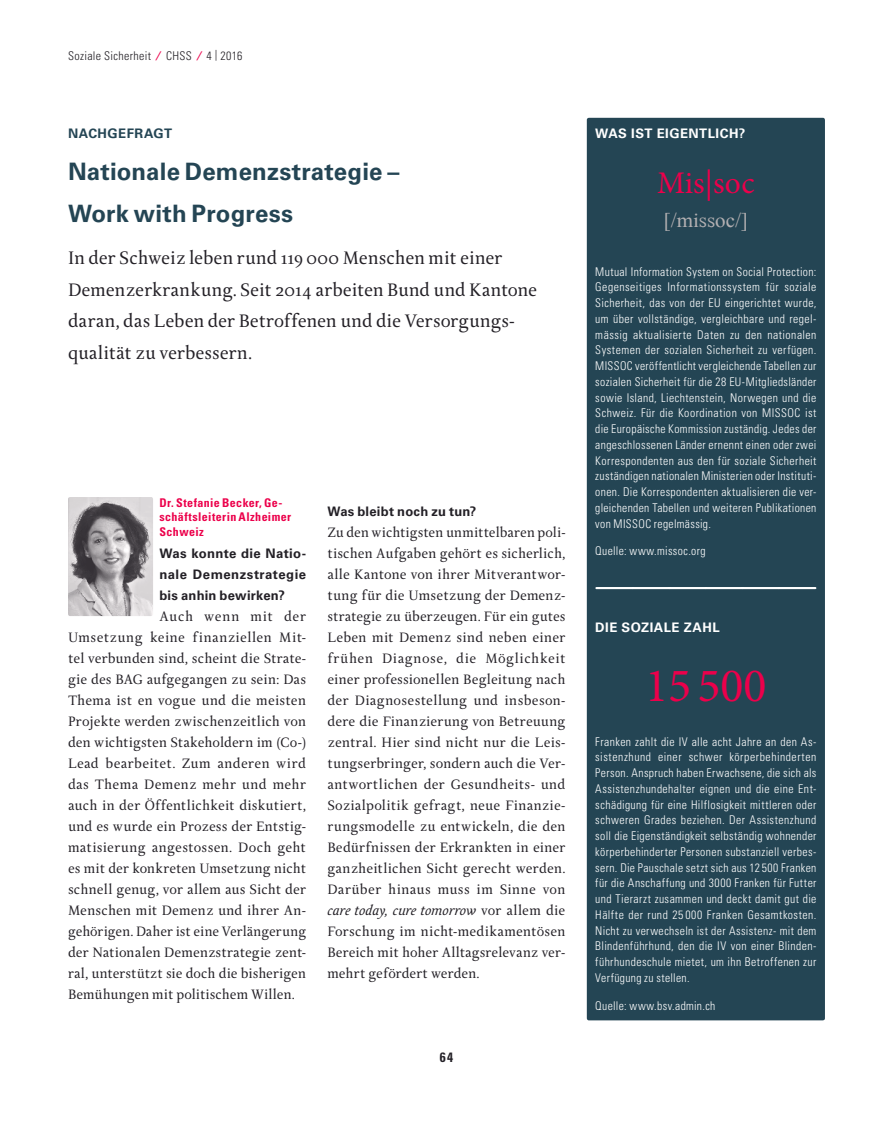
<style>
.page{position:relative;width:893px;height:1127px;background:#fff}
.page>*{position:absolute;margin:0;border:0;box-sizing:border-box;transform-origin:0 0}
.t1{font:48px "Minion Pro";color:#ec004b}
.t2{font:31.5px "Minion Pro";letter-spacing:.005em;color:#ec004b}
.t3{font:700 24px/42px "Univers LT Std";letter-spacing:.005em;color:#244554}
.t4{font:21px "Doulos SIL";color:#b3b0b2}
.t5{font:19.5px/31.5px "Delicato Pro";letter-spacing:-.01em;color:#232026}
.t6{font:14.7px/21px "Delicato Pro";letter-spacing:-.005em;color:#232026;text-align:justify}
.t7{font:700 condensed 13.5px "Univers LT Std";color:#232026}
.t8{font:700 13.2px/21px "Univers LT Std";letter-spacing:.025em;color:#232026;text-align:justify}
.t9{font:700 13.2px "Univers LT Std";letter-spacing:.035em;color:#fff}
.t10{font:700 13.2px "Univers LT Std";letter-spacing:.035em;color:#244554}
.t11{font:300 condensed 12px/15.8px "Univers LT Std";letter-spacing:.03em;color:#fff;text-align:justify}
.t12{font:700 condensed 12px/14.4px "Univers LT Std";letter-spacing:.03em;color:#ec004b}
.t13{font:300 condensed 12px "Univers LT Std";letter-spacing:.03em;color:#232026}
.s1{font-weight:700;font-stretch:normal;color:#ec004b}
.s2{font-size:10.8px}
.s3{font-style:italic}
</style>
<div class="page">
<div style="left:587px;top:118px;width:238px;height:902px;background:#244554;border-radius:2px"></div>
<svg style="left:596px;top:587px;width:219px;height:2px"></svg>
<img style="left:68px;top:497px;width:85px;height:119px">
<p class="t13" style="left:68px;top:48px;width:176px">Soziale Sicherheit <span class="s1">⁄</span> CHSS <span class="s1">⁄</span> 4 <span class="s2">|</span> 2016</p>
<p class="t10" style="left:68px;top:126px;width:106px">NACHGEFRAGT</p>
<h3 class="t3" style="left:68px;top:151px;width:333px">Nationale Demenzstrategie –<br>Work with Progress</h3>
<h3 class="t5" style="left:68px;top:243px;width:471px">In der Schweiz leben rund 119000 Menschen mit einer Demenzerkrankung. Seit 2014 arbeiten Bund und Kantone daran, das Leben der Betroffenen und die Versorgungs&shy;qualität zu verbessern.</h3>
<p class="t12" style="left:159px;top:495px;width:133px">Dr. Stefanie Becker, Ge&shy;schäftsleiterin Alzheimer<br>Schweiz</p>
<p class="t8" style="left:159px;top:543px;width:148px">Was konnte die Natio&shy;nale Demenzstrategie bis anhin bewirken?</p>
<p class="t6" style="left:68px;top:606px;width:240px;text-indent:91px">Auch wenn mit der Umsetzung keine finanziellen Mit&shy;tel verbunden sind, scheint die Strate&shy;gie des BAG aufgegangen zu sein: Das Thema ist en vogue und die meisten Projekte werden zwischenzeitlich von den wichtigsten Stakeholdern im (Co-)<br>Lead bearbeitet. Zum anderen wird das Thema Demenz mehr und mehr auch in der Öffentlichkeit diskutiert, und es wurde ein Prozess der Entstig&shy;matisierung angestossen. Doch geht es mit der konkreten Umsetzung nicht schnell genug, vor allem aus Sicht der Menschen mit Demenz und ihrer An&shy;gehörigen. Daher ist eine Verlängerung der Nationalen Demenzstrategie zent&shy;ral, unterstützt sie doch die bisherigen Bemühungen mit politischem Willen.</p>
<p class="t8" style="left:327px;top:501px;width:151px">Was bleibt noch zu tun?</p>
<p class="t6" style="left:327px;top:522px;width:240px">Zu den wichtigsten unmittelbaren poli&shy;tischen Aufgaben gehört es sicherlich, alle Kantone von ihrer Mitverantwor&shy;tung für die Umsetzung der Demenz&shy;strategie zu überzeugen. Für ein gutes Leben mit Demenz sind neben einer frühen Diagnose, die Möglichkeit einer professionellen Begleitung nach der Diagnosestellung und insbeson&shy;dere die Finanzierung von Betreuung zentral. Hier sind nicht nur die Leis&shy;tungserbringer, sondern auch die Ver&shy;antwortlichen der Gesundheits- und Sozialpolitik gefragt, neue Finanzie&shy;rungsmodelle zu entwickeln, die den Bedürfnissen der Erkrankten in einer ganzheitlichen Sicht gerecht werden.<br>Darüber hinaus muss im Sinne von <span class="s3">care today, cure tomorrow</span> vor allem die Forschung im nicht-medikamentösen Bereich mit hoher Alltagsrelevanz ver&shy;mehrt gefördert werden.</p>
<p class="t7" style="left:440px;top:1049px;width:15px">64</p>
<p class="t9" style="left:595px;top:126px;width:151px">WAS IST EIGENTLICH?</p>
<h2 class="t2" style="left:657px;top:162px;width:99px">Mis|soc</h2>
<h3 class="t4" style="left:664px;top:200px;width:86px">[/missoc/]</h3>
<p class="t11" style="left:595px;top:264px;width:223px">Mutual Information System on Social Protection:<br>Gegenseitiges Informationssystem für soziale Sicherheit, das von der EU eingerichtet wurde, um über vollständige, vergleichbare und regel&shy;mässig aktualisierte Daten zu den nationalen Systemen der sozialen Sicherheit zu verfügen.<br>MISSOC veröffentlicht vergleichende Tabellen zur sozialen Sicherheit für die 28 EU-Mitgliedsländer sowie Island, Liechtenstein, Norwegen und die Schweiz. Für die Koordination von MISSOC ist die Europäische Kommission zuständig. Jedes der angeschlossenen Länder ernennt einen oder zwei Korrespondenten aus den für soziale Sicherheit zuständigen nationalen Ministerien oder Instituti&shy;onen. Die Korrespondenten aktualisieren die ver&shy;gleichenden Tabellen und weiteren Publikationen von MISSOC regelmässig.</p>
<p class="t11" style="left:595px;top:543px;width:112px">Quelle: www.missoc.org</p>
<p class="t9" style="left:595px;top:619px;width:126px">DIE SOZIALE ZAHL</p>
<h1 class="t1" style="left:645px;top:653px;width:123px">15 500</h1>
<p class="t11" style="left:595px;top:733px;width:223px">Franken zahlt die IV alle acht Jahre an den As&shy;sistenzhund einer schwer körperbehinderten Person. Anspruch haben Erwachsene, die sich als Assistenzhundehalter eignen und die eine Ent&shy;schädigung für eine Hilflosigkeit mittleren oder schweren Grades beziehen. Der Assistenzhund soll die Eigenständigkeit selbständig wohnender körperbehinderter Personen substanziell verbes&shy;sern. Die Pauschale setzt sich aus 12 500 Franken für die Anschaffung und 3000 Franken für Futter und Tierarzt zusammen und deckt damit gut die Hälfte der rund 25 000 Franken Gesamtkosten.<br>Nicht zu verwechseln ist der Assistenz- mit dem Blindenführhund, den die IV von einer Blinden&shy;führhundeschule mietet, um ihn Betroffenen zur Verfügung zu stellen.</p>
<p class="t11" style="left:595px;top:997px;width:122px">Quelle: www.bsv.admin.ch</p>
</div>
